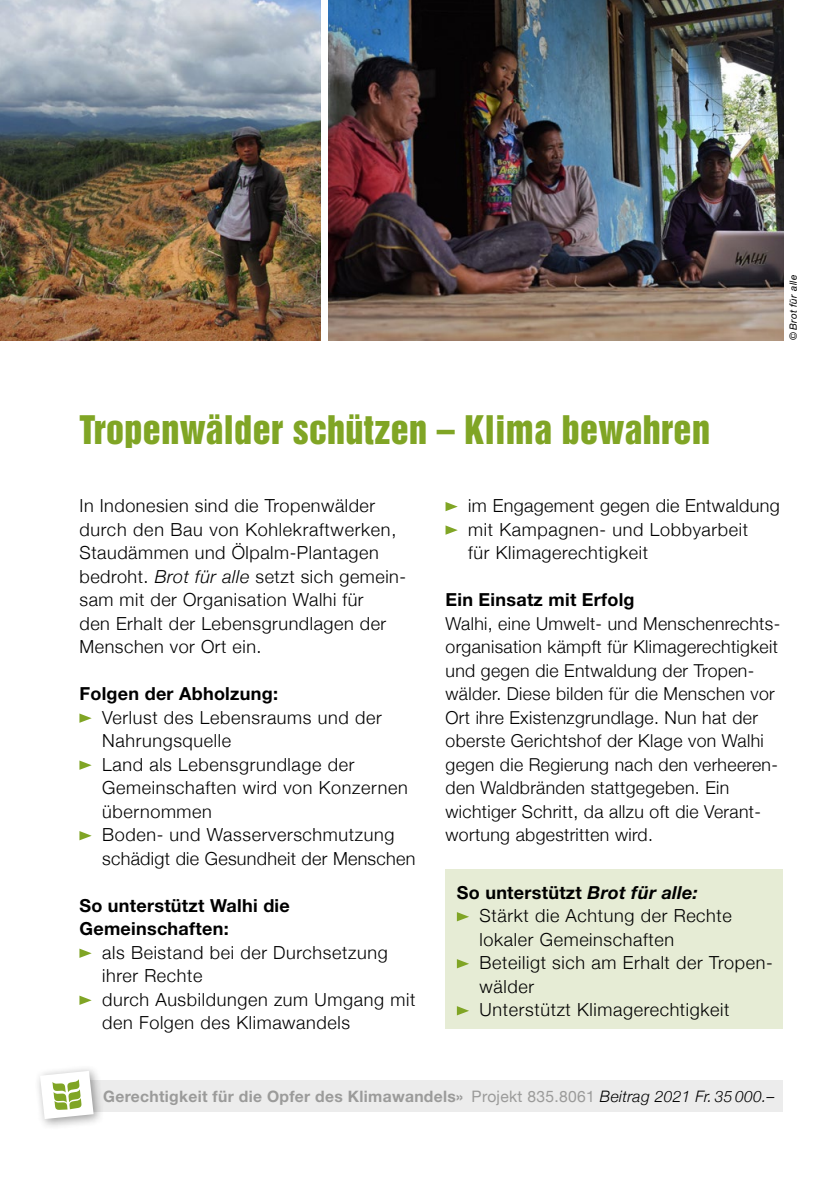
<style>
.page{position:relative;width:840px;height:1191px;background:#fff}
.page>*{position:absolute;margin:0;border:0;box-sizing:border-box;transform-origin:0 0}
.t1{font:36px "Helvetica Inserat LT Std";letter-spacing:.01em;color:#80a525}
.t2{font:300 18px/23.6px "Helvetica Neue";letter-spacing:.035em;color:#000}
.t3{font:700 18px/23.6px "Helvetica Neue";letter-spacing:.015em;color:#000}
.t4{font:300 17.8px/23.4px "Helvetica Neue";letter-spacing:.02em;color:#000}
.t5{font:700 15.8px "Helvetica Neue";letter-spacing:.02em;color:#9b9b9a}
.t6{font:italic 10px "Helvetica Neue";letter-spacing:.025em;color:#000}
.s1{font-style:italic}
.s2{font-weight:700}
.s3{font-weight:700;font-style:italic}
.s4{font-weight:400}
.s5{font-weight:300;font-style:italic;color:#000}
</style>
<div class="page">
<div style="left:445px;top:869px;width:337px;height:160px;background:#e6ecd5"></div>
<div style="left:69px;top:1080px;width:713px;height:31px;background:#ececec"></div>
<img style="left:0;top:0;width:320px;height:340px">
<img style="left:328px;top:0;width:454px;height:340px">
<svg style="left:79px;top:713px;width:13px;height:10px"></svg>
<svg style="left:79px;top:760px;width:13px;height:10px"></svg>
<svg style="left:79px;top:831px;width:13px;height:9px"></svg>
<svg style="left:79px;top:948px;width:13px;height:10px"></svg>
<svg style="left:79px;top:995px;width:13px;height:10px"></svg>
<svg style="left:445px;top:502px;width:12px;height:9px"></svg>
<svg style="left:445px;top:525px;width:12px;height:10px"></svg>
<svg style="left:456px;top:912px;width:13px;height:9px"></svg>
<svg style="left:456px;top:959px;width:13px;height:9px"></svg>
<svg style="left:456px;top:1006px;width:13px;height:9px"></svg>
<div style="left:33px;top:1064px;width:72px;height:66px;background:#000;opacity:.4"></div>
<svg style="left:40px;top:1070px;width:54px;height:49px"></svg>
<p class="t6" style="left:786px;top:340px;width:67px;rotate:-90deg">© Brot für alle</p>
<h1 class="t1" style="left:79px;top:408px;width:631px">Tropenwälder schützen – Klima bewahren</h1>
<p class="t2" style="left:79px;top:493px;width:328px">In Indonesien sind die Tropenwälder durch den Bau von Kohlekraftwerken, Staudämmen und Ölpalm-Plantagen bedroht. <span class="s1">Brot für alle</span> setzt sich gemein&shy;sam mit der Organisation Walhi für<br>den Erhalt der Lebensgrundlagen der Menschen vor Ort ein.</p>
<p class="t3" style="left:79px;top:682px;width:200px">Folgen der Abholzung:</p>
<p class="t2" style="left:102px;top:704px;width:314px">Verlust des Lebensraums und der<br>Nahrungsquelle<br>Land als Lebensgrundlage der<br>Gemeinschaften wird von Konzernen übernommen<br>Boden- und Wasserverschmutzung schädigt die Gesundheit der Menschen</p>
<p class="t3" style="left:79px;top:893px;width:212px">So unterstützt Walhi die<br>Gemeinschaften:</p>
<p class="t2" style="left:102px;top:939px;width:314px">als Beistand bei der Durchsetzung ihrer Rechte<br>durch Ausbildungen zum Umgang mit den Folgen des Klimawandels</p>
<p class="t2" style="left:468px;top:493px;width:313px">im Engagement gegen die Entwaldung mit Kampagnen- und Lobbyarbeit<br>für Klimagerechtigkeit</p>
<p class="t3" style="left:445px;top:587px;width:190px">Ein Einsatz mit Erfolg</p>
<p class="t4" style="left:445px;top:610px;width:336px">Walhi, eine Umwelt- und Menschenrechts&shy;organisation kämpft für Klimagerechtigkeit und gegen die Entwaldung der Tropen&shy;wälder. Diese bilden für die Menschen vor Ort ihre Existenzgrundlage. Nun hat der oberste Gerichtshof der Klage von Walhi gegen die Regierung nach den verheeren&shy;den Waldbränden stattgegeben. Ein wichtiger Schritt, da allzu oft die Verant&shy;wortung abgestritten wird.</p>
<p class="t2" style="left:479px;top:879px;width:294px;text-indent:-23px"><span class="s2">So unterstützt</span> <span class="s3">Brot für alle:<br></span>Stärkt die Achtung der Rechte lokaler Gemeinschaften<br>Beteiligt sich am Erhalt der Tropen&shy;wälder<br>Unterstützt Klimagerechtigkeit</p>
<p class="t5" style="left:103px;top:1086px;width:672px">Gerechtigkeit für die Opfer des Klimawandels» <span class="s4">Projekt 835.8061</span> <span class="s5">Beitrag 2021 Fr. 35 000.–</span></p>
</div>
